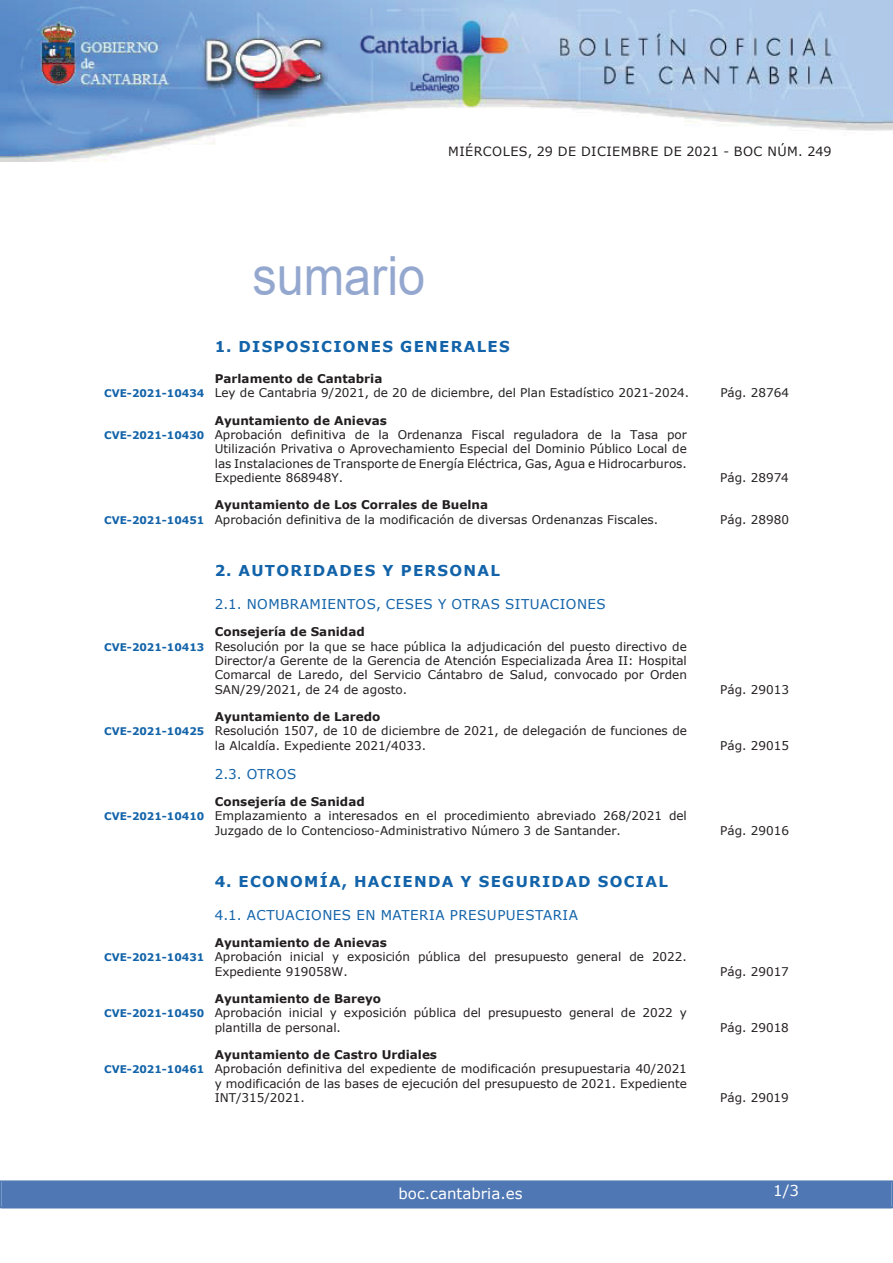
<style>
.page{position:relative;width:893px;height:1263px;background:#fff}
.page>*{position:absolute;margin:0;border:0;box-sizing:border-box;transform-origin:0 0}
.t1{font:54px "Arial";color:#94a8cf;scale:.9 1}
.t2{font:700 15px "Verdana";letter-spacing:.085em;color:#1263a9}
.t3{font:15px "Verdana";color:#fff}
.t4{font:13.5px "Verdana";letter-spacing:.035em;color:#1263a9}
.t5{font:12.75px "Verdana";letter-spacing:.035em;color:#231f20}
.t6{font:12px/14.4px "Verdana";color:#231f20}
.t7{font:700 12px "Verdana";color:#231f20}
.s1{font-weight:700}
.s2{font-weight:700;font-size:10.5px;color:#1263a9}
</style>
<div class="page">
<img style="left:0;top:0;width:893px;height:161px">
<div style="left:2px;top:1181px;width:889px;height:27px;background:#4f77b3"></div>
<div style="left:0;top:1180px;width:893px;height:28px;border:2px solid #4f77b3"></div>
<p class="t5" style="left:448px;top:143px;width:385px">MIÉRCOLES, 29 DE DICIEMBRE DE 2021 - BOC NÚM. 249</p>
<h1 class="t1" style="left:252px;top:246px;width:194px">sumario</h1>
<p class="t2" style="left:215px;top:337px;width:296px">1. DISPOSICIONES GENERALES</p>
<p class="t6" style="left:104px;top:371px;width:587px;text-indent:111px"><span class="s1">Parlamento de Cantabria<br></span><span class="s2">CVE-2021-10434</span> Ley de Cantabria 9/2021, de 20 de diciembre, del Plan Estadístico 2021-2024.</p>
<p class="t6" style="left:720px;top:385px;width:70px">Pág. 28764</p>
<p class="t7" style="left:215px;top:413px;width:174px">Ayuntamiento de Anievas</p>
<p class="t6" style="left:104px;top:427px;width:584px"><span class="s2">CVE-2021-10430</span> Aprobación definitiva de la Ordenanza Fiscal reguladora de la Tasa por</p>
<p class="t6" style="left:215px;top:441px;width:474px">Utilización Privativa o Aprovechamiento Especial del Dominio Público Local de</p>
<p class="t6" style="left:215px;top:456px;width:474px">las Instalaciones de Transporte de Energía Eléctrica, Gas, Agua e Hidrocarburos.</p>
<p class="t6" style="left:215px;top:470px;width:130px">Expediente 868948Y.</p>
<p class="t6" style="left:720px;top:470px;width:70px">Pág. 28974</p>
<p class="t6" style="left:104px;top:497px;width:555px;text-indent:111px"><span class="s1">Ayuntamiento de Los Corrales de Buelna<br></span><span class="s2">CVE-2021-10451</span> Aprobación definitiva de la modificación de diversas Ordenanzas Fiscales.</p>
<p class="t6" style="left:720px;top:512px;width:70px">Pág. 28980</p>
<p class="t2" style="left:215px;top:561px;width:287px">2. AUTORIDADES Y PERSONAL</p>
<p class="t4" style="left:215px;top:595px;width:392px">2.1. NOMBRAMIENTOS, CESES Y OTRAS SITUACIONES</p>
<p class="t7" style="left:215px;top:624px;width:151px">Consejería de Sanidad</p>
<p class="t6" style="left:104px;top:639px;width:584px"><span class="s2">CVE-2021-10413</span> Resolución por la que se hace pública la adjudicación del puesto directivo de</p>
<p class="t6" style="left:215px;top:653px;width:474px">Director/a Gerente de la Gerencia de Atención Especializada Área II: Hospital</p>
<p class="t6" style="left:215px;top:667px;width:474px">Comarcal de Laredo, del Servicio Cántabro de Salud, convocado por Orden</p>
<p class="t6" style="left:215px;top:682px;width:194px">SAN/29/2021, de 24 de agosto.</p>
<p class="t6" style="left:720px;top:682px;width:70px">Pág. 29013</p>
<p class="t7" style="left:215px;top:709px;width:167px">Ayuntamiento de Laredo</p>
<p class="t6" style="left:104px;top:723px;width:584px"><span class="s2">CVE-2021-10425</span> Resolución 1507, de 10 de diciembre de 2021, de delegación de funciones de</p>
<p class="t6" style="left:215px;top:738px;width:213px">la Alcaldía. Expediente 2021/4033.</p>
<p class="t6" style="left:720px;top:738px;width:70px">Pág. 29015</p>
<p class="t4" style="left:215px;top:765px;width:83px">2.3. OTROS</p>
<p class="t7" style="left:215px;top:794px;width:151px">Consejería de Sanidad</p>
<p class="t6" style="left:104px;top:808px;width:584px"><span class="s2">CVE-2021-10410</span> Emplazamiento a interesados en el procedimiento abreviado 268/2021 del</p>
<p class="t6" style="left:215px;top:823px;width:408px">Juzgado de lo Contencioso-Administrativo Número 3 de Santander.</p>
<p class="t6" style="left:720px;top:823px;width:70px">Pág. 29016</p>
<p class="t2" style="left:215px;top:872px;width:455px">4. ECONOMÍA, HACIENDA Y SEGURIDAD SOCIAL</p>
<p class="t4" style="left:215px;top:906px;width:365px">4.1. ACTUACIONES EN MATERIA PRESUPUESTARIA</p>
<p class="t7" style="left:215px;top:935px;width:174px">Ayuntamiento de Anievas</p>
<p class="t6" style="left:104px;top:949px;width:584px"><span class="s2">CVE-2021-10431</span> Aprobación inicial y exposición pública del presupuesto general de 2022.</p>
<p class="t6" style="left:215px;top:964px;width:134px">Expediente 919058W.</p>
<p class="t6" style="left:720px;top:964px;width:70px">Pág. 29017</p>
<p class="t7" style="left:215px;top:991px;width:168px">Ayuntamiento de Bareyo</p>
<p class="t6" style="left:104px;top:1005px;width:584px"><span class="s2">CVE-2021-10450</span> Aprobación inicial y exposición pública del presupuesto general de 2022 y</p>
<p class="t6" style="left:215px;top:1020px;width:128px">plantilla de personal.</p>
<p class="t6" style="left:720px;top:1020px;width:70px">Pág. 29018</p>
<p class="t7" style="left:215px;top:1047px;width:224px">Ayuntamiento de Castro Urdiales</p>
<p class="t6" style="left:104px;top:1061px;width:584px"><span class="s2">CVE-2021-10461</span> Aprobación definitiva del expediente de modificación presupuestaria 40/2021</p>
<p class="t6" style="left:215px;top:1076px;width:474px">y modificación de las bases de ejecución del presupuesto de 2021. Expediente</p>
<p class="t6" style="left:215px;top:1090px;width:92px">INT/315/2021.</p>
<p class="t6" style="left:720px;top:1090px;width:70px">Pág. 29019</p>
<p class="t3" style="left:398px;top:1184px;width:126px">boc.cantabria.es</p>
<p class="t3" style="left:773px;top:1181px;width:27px">1/3</p>
</div>
